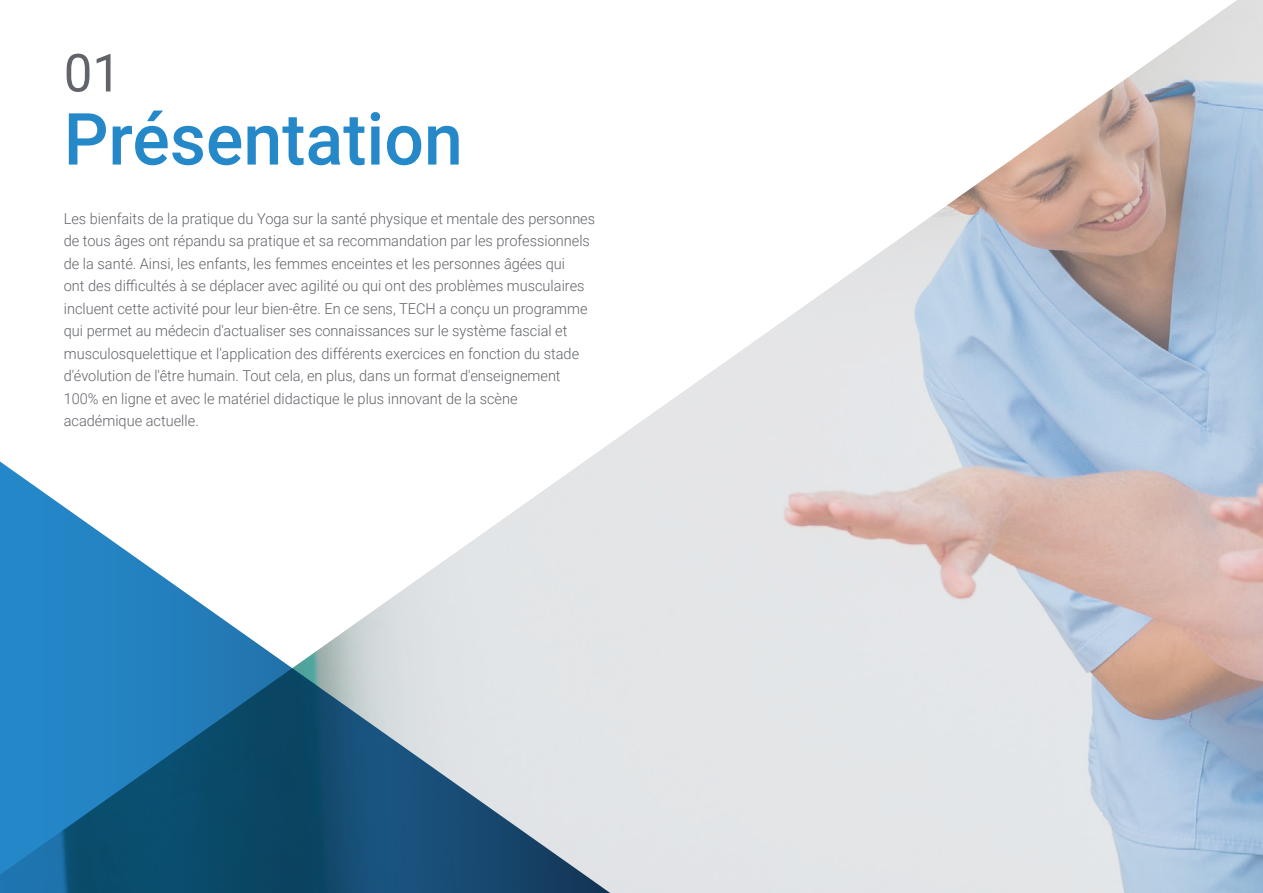
<style>
.page{position:relative;width:1263px;height:893px;background:#fff}
.page>*{position:absolute;margin:0;border:0;box-sizing:border-box;transform-origin:0 0}
.t1{font:500 72px "Roboto";color:#2488c9}
.t2{font:52.5px "Roboto";color:#61646a}
.t3{font:300 15px/22.5px "Roboto";color:#61646a}
</style>
<div class="page">
<img style="left:607px;top:0;width:656px;height:893px">
<svg style="left:0;top:446px;width:640px;height:447px"></svg>
<h2 class="t2" style="left:64px;top:36px;width:59px">01</h2>
<h1 class="t1" style="left:64px;top:89px;width:401px">Présentation</h1>
<p class="t3" style="left:64px;top:207px;width:533px">Les bienfaits de la pratique du Yoga sur la santé physique et mentale des personnes de tous âges ont répandu sa pratique et sa recommandation par les professionnels de la santé. Ainsi, les enfants, les femmes enceintes et les personnes âgées qui<br>ont des difficultés à se déplacer avec agilité ou qui ont des problèmes musculaires incluent cette activité pour leur bien-être. En ce sens, TECH a conçu un programme qui permet au médecin d'actualiser ses connaissances sur le système fascial et musculosquelettique et l'application des différents exercices en fonction du stade d'évolution de l'être humain. Tout cela, en plus, dans un format d'enseignement 100% en ligne et avec le matériel didactique le plus innovant de la scène académique actuelle.</p>
</div>
